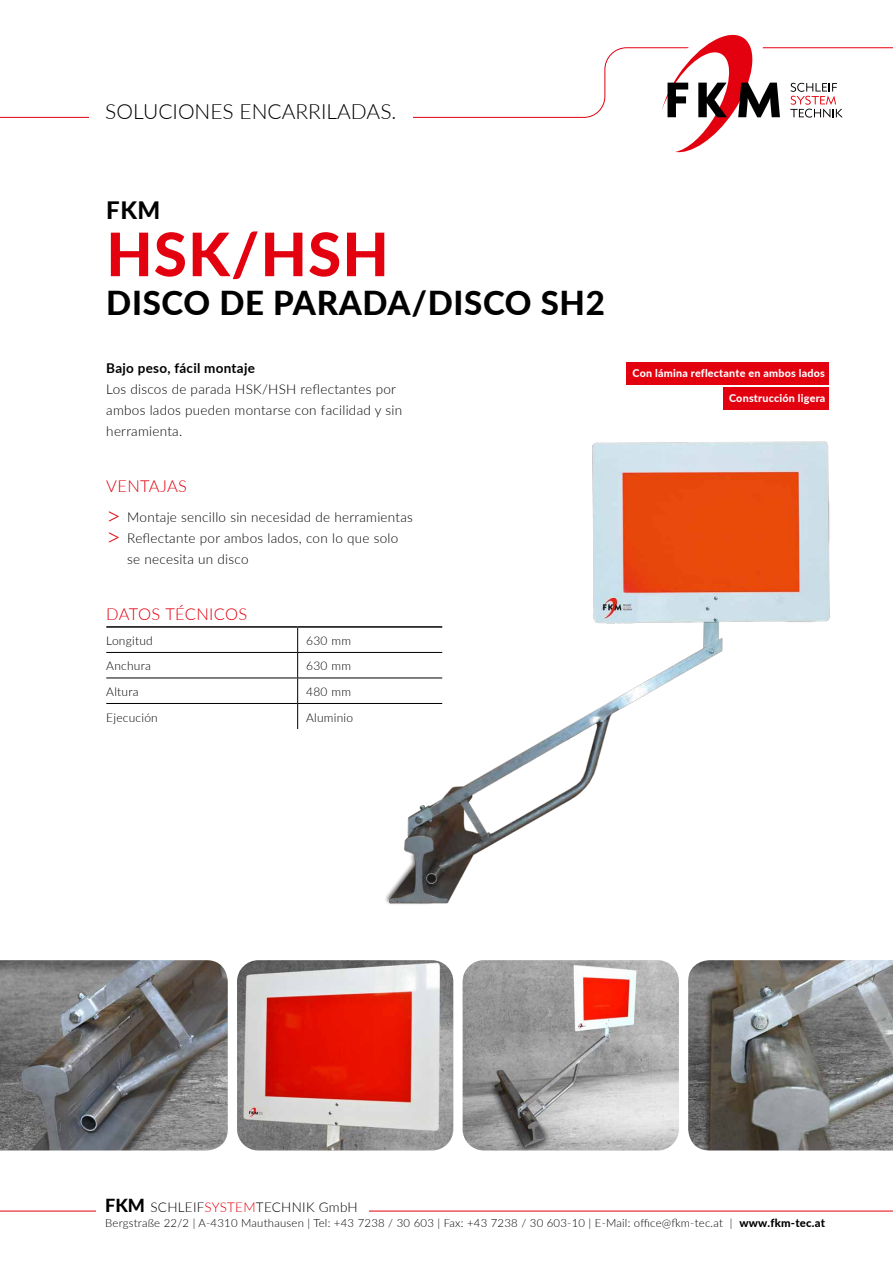
<style>
.page{position:relative;width:893px;height:1263px;background:#fff}
.page>*{position:absolute;margin:0;border:0;box-sizing:border-box;transform-origin:0 0}
.t1{font:800 60px "Lato";letter-spacing:.02em;color:#e3000f}
.t2{font:800 33px "Lato";letter-spacing:.02em;color:#000}
.t3{font:800 24px "Lato";color:#000}
.t4{font:300 21px "Lato";color:#000}
.t5{font:300 16.5px "Lato";letter-spacing:.02em;color:#e3000f}
.t6{font:300 13.5px/21px "Lato";letter-spacing:.02em;color:#000}
.t7{font:700 13.5px "Lato";letter-spacing:.02em;color:#000}
.t8{font:300 12px "Lato";letter-spacing:.02em;color:#000}
.t9{font:300 11.25px "Lato";letter-spacing:.02em;color:#000}
.t10{font:800 10.8px "Lato";letter-spacing:.02em;color:#fff}
.s1{font-size:25.5px;color:#e3000f}
.s2{font-weight:800;font-size:18px}
.s3{color:#e3000f}
.s4{font-weight:800}
</style>
<div class="page">
<hr style="left:0;top:1211px;width:893px;height:1px;background:#e3000f">
<svg style="left:0;top:47px;width:893px;height:71px"></svg>
<svg style="left:790px;top:83px;width:53px;height:35px"></svg>
<svg style="left:647px;top:34px;width:133px;height:119px"></svg>
<div style="left:89px;top:102px;width:323px;height:34px;background:#fff"></div>
<div style="left:97px;top:1194px;width:272px;height:25px;background:#fff"></div>
<img style="left:688px;top:960px;width:205px;height:190px">
<img style="left:463px;top:960px;width:216px;height:190px">
<img style="left:237px;top:960px;width:216px;height:190px">
<img style="left:0;top:960px;width:228px;height:190px">
<hr style="left:106px;top:626px;width:192px;height:2px;background:#000">
<hr style="left:106px;top:652px;width:192px;height:1px;background:#000">
<hr style="left:106px;top:678px;width:192px;height:1px;background:#000">
<hr style="left:106px;top:703px;width:192px;height:1px;background:#000">
<div style="left:626px;top:362px;width:203px;height:22px;background:#e3000f"></div>
<div style="left:723px;top:388px;width:106px;height:22px;background:#e3000f"></div>
<img style="left:203px;top:441px;width:627px;height:463px">
<h3 class="t4" style="left:105px;top:96px;width:293px">SOLUCIONES ENCARRILADAS.</h3>
<h3 class="t3" style="left:106px;top:193px;width:56px">FKM</h3>
<h1 class="t1" style="left:106px;top:210px;width:284px">HSK/HSH</h1>
<h2 class="t2" style="left:106px;top:279px;width:500px">DISCO DE PARADA/DISCO SH2</h2>
<p class="t7" style="left:106px;top:358px;width:150px">Bajo peso, fácil montaje</p>
<p class="t6" style="left:106px;top:378px;width:297px">Los discos de parada HSK/HSH reflectantes por ambos lados pueden montarse con facilidad y sin herramienta.</p>
<p class="t5" style="left:106px;top:475px;width:82px">VENTAJAS</p>
<p class="t6" style="left:106px;top:507px;width:308px"><span class="s1">&gt;</span> Montaje sencillo sin necesidad de herramientas</p>
<p class="t6" style="left:106px;top:528px;width:293px"><span class="s1">&gt;</span> Reflectante por ambos lados, con lo que solo</p>
<p class="t6" style="left:127px;top:549px;width:123px">se necesita un disco</p>
<p class="t5" style="left:106px;top:602px;width:143px">DATOS TÉCNICOS</p>
<p class="t8" style="left:106px;top:632px;width:48px">Longitud</p>
<p class="t8" style="left:306px;top:632px;width:46px">630 mm</p>
<p class="t8" style="left:106px;top:658px;width:46px">Anchura</p>
<p class="t8" style="left:306px;top:658px;width:46px">630 mm</p>
<p class="t8" style="left:106px;top:683px;width:34px">Altura</p>
<p class="t8" style="left:306px;top:683px;width:46px">480 mm</p>
<p class="t8" style="left:106px;top:709px;width:53px">Ejecución</p>
<p class="t8" style="left:306px;top:709px;width:49px">Aluminio</p>
<p class="t10" style="left:633px;top:365px;width:194px">Con lámina reflectante en ambos lados</p>
<p class="t10" style="left:729px;top:390px;width:98px">Construcción ligera</p>
<p class="t6" style="left:105px;top:1196px;width:254px"><span class="s2">FKM</span> SCHLEIF<span class="s3">SYSTEM</span>TECHNIK GmbH</p>
<p class="t9" style="left:105px;top:1215px;width:721px">Bergstraße 22/2 | A-4310 Mauthausen | Tel: +43 7238 / 30 603 | Fax: +43 7238 / 30 603-10 | E-Mail: office@fkm-tec.at | <span class="s4">www.fkm-tec.at</span></p>
</div>
